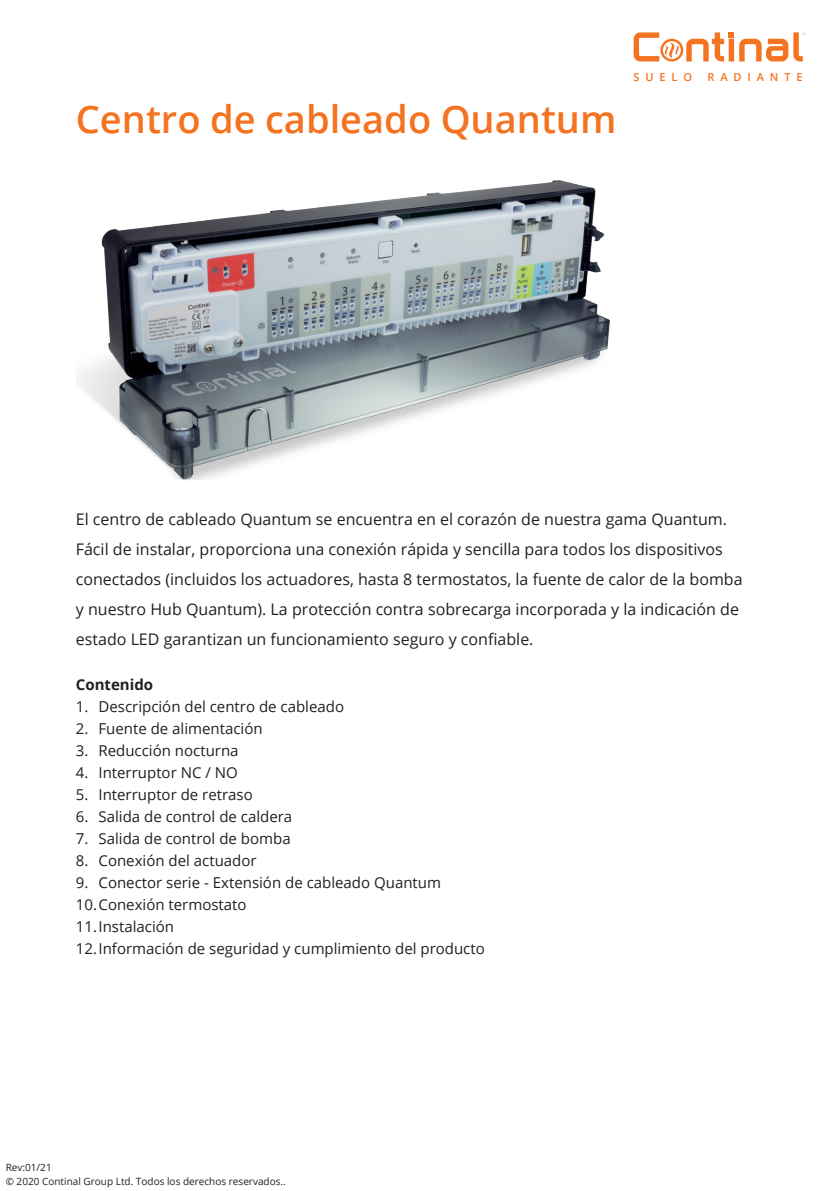
<style>
.page{position:relative;width:840px;height:1191px;background:#fff}
.page>*{position:absolute;margin:0;border:0;box-sizing:border-box;transform-origin:0 0}
.t1{font:600 38px "Open Sans";color:#f47321}
.t2{font:16px/30px "Open Sans";color:#231f20}
.t3{font:15px "Open Sans";color:#231f20}
.t4{font:700 15px "Open Sans";color:#231f20}
.t5{font:600 11px "Open Sans";letter-spacing:.535em;color:#f47321}
.t6{font:10px/14px "Open Sans";color:#231f20}
</style>
<div class="page">
<svg style="left:633px;top:32px;width:154px;height:29px"></svg>
<svg style="left:793px;top:32px;width:11px;height:29px"></svg>
<img style="left:76px;top:180px;width:534px;height:300px">
<p class="t1" style="left:76px;top:93px;width:542px">Centro de cableado Quantum</p>
<p class="t5" style="left:633px;top:69px;width:60px">SUELO</p>
<p class="t5" style="left:707px;top:69px;width:97px">RADIANTE</p>
<p class="t2" style="left:76px;top:504px;width:652px">El centro de cableado Quantum se encuentra en el corazón de nuestra gama Quantum.</p>
<p class="t2" style="left:76px;top:534px;width:668px">Fácil de instalar, proporciona una conexión rápida y sencilla para todos los dispositivos conectados (incluidos los actuadores, hasta 8 termostatos, la fuente de calor de la bomba y nuestro Hub Quantum). La protección contra sobrecarga incorporada y la indicación de estado LED garantizan un funcionamiento seguro y confiable.</p>
<p class="t4" style="left:76px;top:673px;width:79px">Contenido</p>
<p class="t3" style="left:76px;top:696px;width:269px">1. Descripción del centro de cableado</p>
<p class="t3" style="left:76px;top:718px;width:188px">2. Fuente de alimentación</p>
<p class="t3" style="left:76px;top:740px;width:164px">3. Reducción nocturna</p>
<p class="t3" style="left:76px;top:762px;width:163px">4. Interruptor NC / NO</p>
<p class="t3" style="left:76px;top:784px;width:178px">5. Interruptor de retraso</p>
<p class="t3" style="left:76px;top:806px;width:218px">6. Salida de control de caldera</p>
<p class="t3" style="left:76px;top:828px;width:216px">7. Salida de control de bomba</p>
<p class="t3" style="left:76px;top:850px;width:182px">8. Conexión del actuador</p>
<p class="t3" style="left:76px;top:872px;width:366px">9. Conector serie - Extensión de cableado Quantum</p>
<p class="t3" style="left:76px;top:894px;width:172px">10.Conexión termostato</p>
<p class="t3" style="left:76px;top:916px;width:100px">11.Instalación</p>
<p class="t3" style="left:76px;top:938px;width:410px">12.Información de seguridad y cumplimiento del producto</p>
<p class="t6" style="left:6px;top:1160px;width:281px">Rev:01/21<br>© 2020 Continal Group Ltd. Todos los derechos reservados..</p>
</div>
